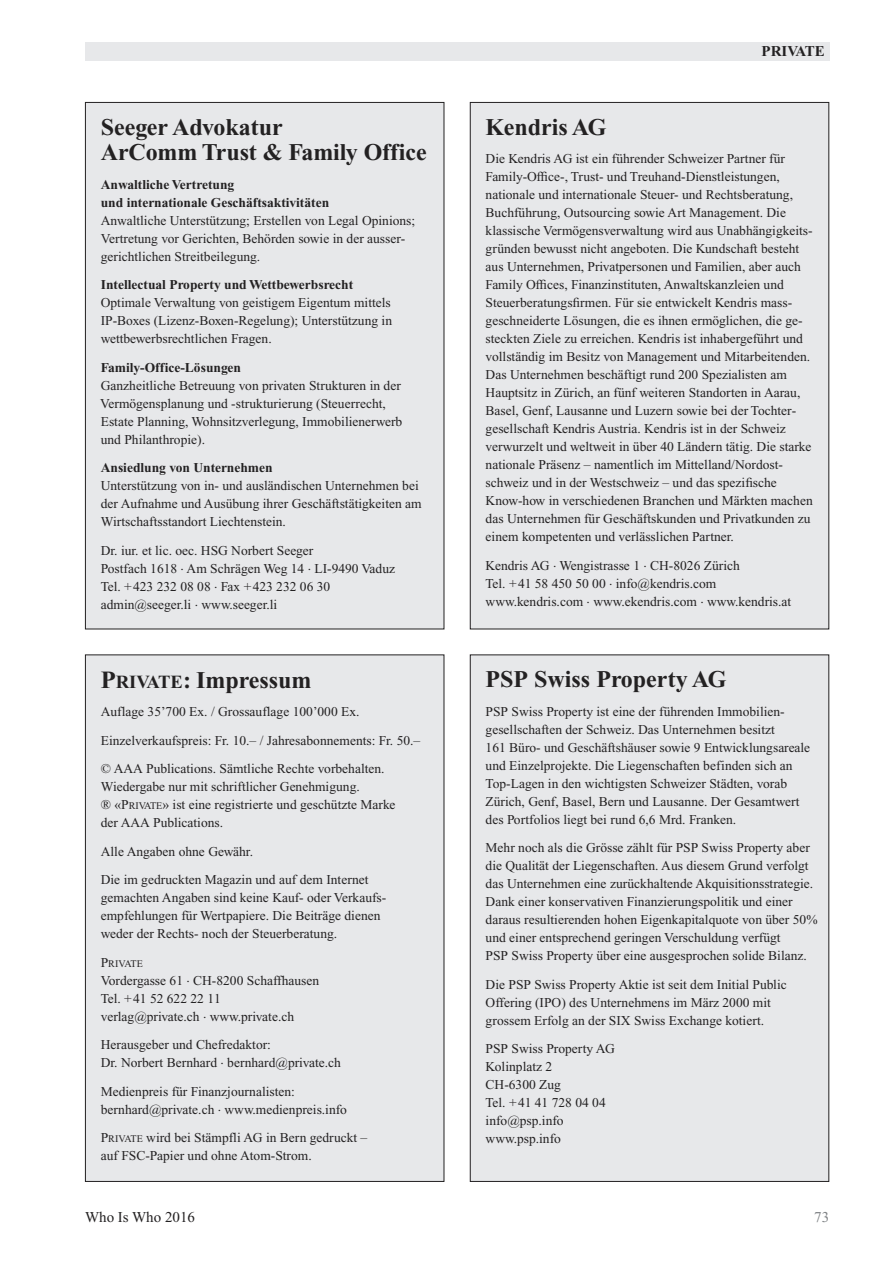
<style>
.page{position:relative;width:893px;height:1263px;background:#fff}
.page>*{position:absolute;margin:0;border:0;box-sizing:border-box;transform-origin:0 0}
.t1{font:700 24px/25.5px "Times New Roman PS Std";color:#232122}
.t2{font:15px "Times New Roman PS Std";color:#232122}
.t3{font:700 15px "Times New Roman PS Std";color:#232122}
.t4{font:15px "Times New Roman PS Std";color:#7f8285}
.t5{font:13.5px/18px "Times New Roman PS Std";color:#232122}
.t6{font:700 13.5px/18px "Times New Roman PS Std";color:#232122}
.t7{font:10.2px "Times New Roman PS Std";color:#232122}
.s1{font-size:24.75px}
.s2{font-size:18.6px}
.s3{font-size:10.2px}
.s4{font-size:13.5px}
</style>
<div class="page">
<div style="left:85px;top:43px;width:744px;height:18px;background:#e7e8ea"></div>
<div style="left:470px;top:102px;width:359px;height:527px;background:#e7e8ea"></div>
<div style="left:85px;top:102px;width:359px;height:527px;background:#e7e8ea"></div>
<div style="left:470px;top:655px;width:359px;height:526px;background:#e7e8ea"></div>
<div style="left:85px;top:655px;width:359px;height:526px;background:#e7e8ea"></div>
<h1 class="t1" style="left:101px;top:116px;width:327px">Seeger advokatur<br>arComm trust &amp; Family Office</h1>
<p class="t6" style="left:101px;top:177px;width:230px">anwaltliche vertretung<br>und internationale Geschäftsaktivitäten</p>
<p class="t5" style="left:101px;top:212px;width:316px">Anwaltliche Unterstützung; Erstellen von Legal Opinions;<br>Vertretung vor Gerichten, Behörden sowie in der ausser - gerichtlichen Streitbeilegung.</p>
<p class="t6" style="left:101px;top:277px;width:254px">Intellectual Property und Wettbewerbsrecht</p>
<p class="t5" style="left:101px;top:295px;width:293px;text-align:justify">Optimale Verwaltung von geistigem Eigentum mittels IP-Boxes (Lizenz-Boxen-Regelung); Unterstützung in wettbewerbsrechtlichen Fragen.</p>
<p class="t6" style="left:101px;top:360px;width:142px">Family-Office-Lösungen</p>
<p class="t5" style="left:100px;top:377px;width:304px">Ganzheitliche Betreuung von privaten Strukturen in der Vermögensplanung und -strukturierung (Steuerrecht, Estate Planning, Wohnsitzverlegung, Immobilienerwerb und Philanthropie).</p>
<p class="t6" style="left:101px;top:460px;width:173px">ansiedlung von Unternehmen</p>
<p class="t5" style="left:101px;top:478px;width:322px">Unterstützung von in- und ausländischen Unternehmen bei der Aufnahme und Ausübung ihrer Geschäftstätigkeiten am<br>Wirtschaftsstandort Liechtenstein.</p>
<p class="t5" style="left:101px;top:542px;width:296px">Dr. iur. et lic. oec. HSG Norbert Seeger<br>Postfach 1618 . Am Schrägen Weg 14 . LI-9490 Vaduz Tel. +423 232 08 08 . Fax +423 232 06 30 admin@seeger.li . www.seeger.li</p>
<h1 class="t1" style="left:101px;top:669px;width:212px"><span class="s1">P</span><span class="s2">rIvate</span>: Impressum</h1>
<p class="t5" style="left:101px;top:698px;width:321px;line-height:28.5px">Auflage 35’700 Ex. / Grossauflage 100’000 Ex.<br>Einzelverkaufspreis: Fr. 10.– / Jahresabonnements: Fr. 50.– © AAA Publications. Sämtliche Rechte vor behalten.</p>
<p class="t5" style="left:101px;top:779px;width:296px">Wiedergabe nur mit schriftlicher Genehmigung.<br>® «P<span class="s3">RIVATE</span>» ist eine registrierte und geschützte Marke der AAA Publications.</p>
<p class="t5" style="left:101px;top:838px;width:269px;line-height:28.5px">Alle Angaben ohne Gewähr.<br>Die im gedruckten Magazin und auf dem Internet</p>
<p class="t5" style="left:101px;top:890px;width:287px">gemachten Angaben sind keine Kauf- oder Verkaufs - empfehlungen für Wert papiere. Die Beiträge dienen weder der Rechts- noch der Steuerberatung.</p>
<p class="t7" style="left:101px;top:959px;width:44px"><span class="s4">P</span>RIVATE</p>
<p class="t5" style="left:101px;top:972px;width:220px">Vordergasse 61 . CH-8200 Schaffhausen<br>Tel. +41 52 622 22 11 verlag@private.ch . www.private.ch</p>
<p class="t5" style="left:101px;top:1037px;width:242px">Herausgeber und Chefredaktor:<br>Dr. Norbert Bernhard . bernhard@private.ch</p>
<p class="t5" style="left:101px;top:1083px;width:248px">Medienpreis für Finanzjournalisten: bernhard@private.ch . www.medienpreis.info</p>
<p class="t5" style="left:101px;top:1130px;width:268px">P<span class="s3">RIVATE</span> wird bei Stämpfli AG in Bern gedruckt – auf FSC-Papier und ohne Atom-Strom.</p>
<p class="t3" style="left:762px;top:46px;width:65px">PrIvate</p>
<h1 class="t1" style="left:486px;top:116px;width:122px">Kendris aG</h1>
<p class="t5" style="left:486px;top:151px;width:329px">Die Kendris AG ist ein führender Schweizer Partner für Family-Office-, Trust- und Treuhand-Dienstleistungen, nationale und internationale Steuer- und Rechtsberatung, Buchführung, Outsourcing sowie Art Management. Die klassische Vermögensverwaltung wird aus Unabhängigkeits&shy;gründen bewusst nicht angeboten. Die Kundschaft besteht aus Unternehmen, Privatpersonen und Familien, aber auch Family Offices, Finanzinstituten, Anwaltskanzleien und Steuerberatungsfirmen. Für sie entwickelt Kendris mass - geschneiderte Lösungen, die es ihnen ermöglichen, die ge&shy;steckten Ziele zu erreichen. Kendris ist inhabergeführt und vollständig im Besitz von Management und Mitarbeitenden.<br>Das Unternehmen beschäftigt rund 200 Spezialisten am Hauptsitz in Zürich, an fünf weiteren Standorten in Aarau, Basel, Genf, Lausanne und Luzern sowie bei der Tochter - gesellschaft Kendris Austria. Kendris ist in der Schweiz verwurzelt und weltweit in über 40 Ländern tätig. Die starke nationale Präsenz – namentlich im Mittelland/Nordost&shy;schweiz und in der Westschweiz – und das spezifische Know-how in verschiedenen Branchen und Märkten machen das Unternehmen für Geschäftskunden und Privatkunden zu einem kompetenten und verlässlichen Partner.</p>
<p class="t5" style="left:486px;top:557px;width:307px">Kendris AG . Wengistrasse 1 . CH-8026 Zürich<br>Tel. +41 58 450 50 00 . info@kendris.com www.kendris.com . www.ekendris.com . www.kendris.at</p>
<h1 class="t1" style="left:486px;top:669px;width:242px">PSP Swiss Property aG</h1>
<p class="t5" style="left:486px;top:703px;width:326px">PSP Swiss Property ist eine der führenden Immobilien - gesellschaften der Schweiz. Das Unternehmen besitzt<br>161 Büro- und Geschäftshäuser sowie 9 Entwicklungsareale und Einzelprojekte. Die Liegenschaften befinden sich an Top-Lagen in den wichtigsten Schweizer Städten, vorab Zürich, Genf, Basel, Bern und Lausanne. Der Gesamtwert des Portfolios liegt bei rund 6,6 Mrd. Franken.</p>
<p class="t5" style="left:486px;top:840px;width:333px">Mehr noch als die Grösse zählt für PSP Swiss Property aber die Qualität der Liegenschaften. Aus diesem Grund verfolgt das Unternehmen eine zurückhaltende Akquisitionsstrategie.<br>Dank einer konservativen Finanzierungspolitik und einer daraus resultierenden hohen Eigenkapitalquote von über 50% und einer entsprechend geringen Verschuldung verfügt<br>PSP Swiss Property über eine ausgesprochen solide Bilanz.</p>
<p class="t5" style="left:486px;top:976px;width:303px">Die PSP Swiss Property Aktie ist seit dem Initial Public<br>Offering (IPO) des Unternehmens im März 2000 mit grossem Erfolg an der SIX Swiss Exchange kotiert.</p>
<p class="t5" style="left:486px;top:1041px;width:131px">PSP Swiss Property AG<br>Kolinplatz 2<br>CH-6300 Zug<br>Tel. +41 41 728 04 04 info@psp.info www.psp.info</p>
<p class="t2" style="left:85px;top:1212px;width:111px">Who Is Who 2016</p>
<p class="t4" style="left:814px;top:1212px;width:16px">73</p>
</div>
